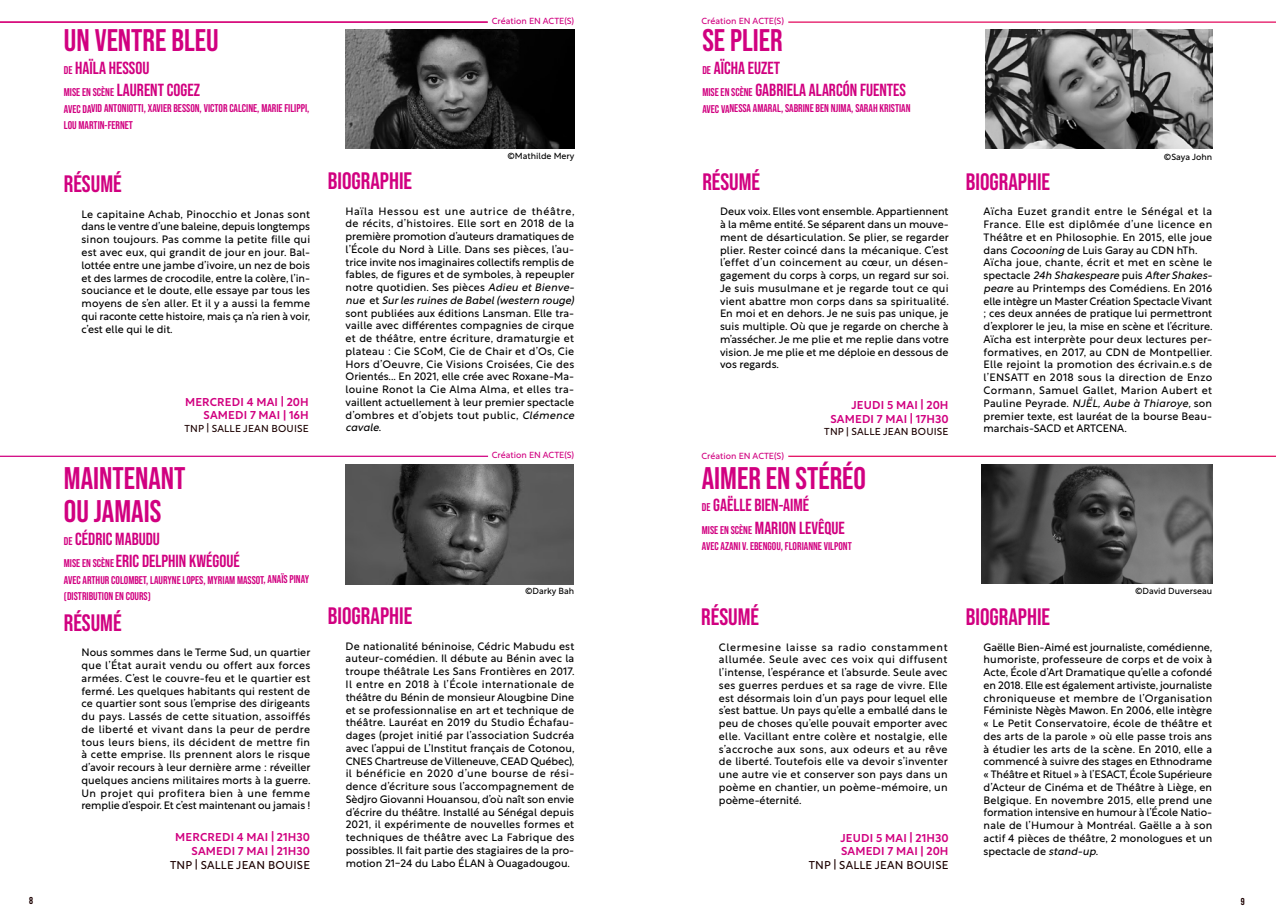
<style>
.page{position:relative;width:1276px;height:922px;background:#fff}
.page>*{position:absolute;margin:0;border:0;box-sizing:border-box;transform-origin:0 0}
.t1{font:700 31.25px/33.8px "Bebas Neue Pro";color:#d10080}
.t2{font:700 23.75px "Bebas Neue Pro";color:#d10080}
.t3{font:700 17.5px/22.5px "Bebas Neue Pro";color:#d10080}
.t4{font:700 11.25px/16.4px "Bebas Neue Pro";color:#d10080}
.t5{font:500 11.25px/13.8px "Rustica";letter-spacing:.02em;color:#d10080;text-align:right}
.t6{font:11.25px "Rustica";letter-spacing:.02em;color:#1c0100}
.t7{font:10.62px/12.8px "Rustica";letter-spacing:.005em;color:#000;text-align:justify}
.t8{font:10px "Rustica";letter-spacing:.02em;color:#1c0100}
.t9{font:700 10px "Bebas Neue Pro";color:#1c0100}
.t10{font:8.75px "Rustica";color:#d10080}
.t11{font:8.75px "Rustica";color:#000}
.s1{font-size:11.25px}
.s2{font-style:italic}
</style>
<div class="page">
<hr style="left:788px;top:21px;width:488px;height:2px;background:#e3085c">
<hr style="left:0;top:455px;width:488px;height:2px;background:#d10080">
<hr style="left:788px;top:455px;width:488px;height:2px;background:#e3085c">
<img style="left:345px;top:29px;width:229px;height:120px">
<img style="left:346px;top:464px;width:228px;height:120px">
<img style="left:985px;top:29px;width:227px;height:120px">
<img style="left:981px;top:464px;width:231px;height:119px">
<hr style="left:0;top:21px;width:488px;height:2px;background:#d10080">
<h1 class="t1" style="left:64px;top:23px;width:156px">UN VENTRE BLEU</h1>
<h3 class="t3" style="left:64px;top:56px;width:138px"><span class="s1">DE</span> HAÏLA HESSOU<br><span class="s1">MISE EN SCÈNE</span> LAURENT COGEZ</h3>
<p class="t4" style="left:64px;top:100px;width:247px">AVEC DAVID ANTONIOTTI, XAVIER BESSON, VICTOR CALCINE, MARIE FILIPPI,<br>LOU MARTIN-FERNET</p>
<h2 class="t2" style="left:64px;top:170px;width:59px">RÉSUMÉ</h2>
<p class="t7" style="left:82px;top:206px;width:230px">Le capitaine Achab, Pinocchio et Jonas sont dans le ventre d’une baleine, depuis longtemps sinon toujours. Pas comme la petite fille qui est avec eux, qui grandit de jour en jour. Bal&shy;lottée entre une jambe d’ivoire, un nez de bois et des larmes de crocodile, entre la colère, l’in&shy;souciance et le doute, elle essaye par tous les moyens de s’en aller. Et il y a aussi la femme qui raconte cette histoire, mais ça n’a rien à voir, c’est elle qui le dit.</p>
<p class="t5" style="left:185px;top:393px;width:125px">MERCREDI 4 MAI | 20H<br>SAMEDI 7 MAI | 16H</p>
<p class="t8" style="left:184px;top:419px;width:126px">TNP | SALLE JEAN BOUISE</p>
<h1 class="t1" style="left:64px;top:460px;width:123px">MAINTENANT<br>OU JAMAIS</h1>
<h3 class="t3" style="left:64px;top:527px;width:177px"><span class="s1">DE</span> CÉDRIC MABUDU<br><span class="s1">MISE EN SCÈNE</span> ERIC DELPHIN KWÉGOUÉ</h3>
<p class="t4" style="left:64px;top:571px;width:247px">AVEC ARTHUR COLOMBET, LAURYNE LOPES, MYRIAM MASSOT, ANAÏS PINAY (DISTRIBUTION EN COURS)</p>
<h2 class="t2" style="left:64px;top:608px;width:59px">RÉSUMÉ</h2>
<p class="t7" style="left:81px;top:645px;width:230px">Nous sommes dans le Terme Sud, un quartier que l’État aurait vendu ou offert aux forces armées. C’est le couvre-feu et le quartier est fermé. Les quelques habitants qui restent de ce quartier sont sous l’emprise des dirigeants du pays. Lassés de cette situation, assoiffés de liberté et vivant dans la peur de perdre tous leurs biens, ils décident de mettre fin à cette emprise. Ils prennent alors le risque d’avoir recours à leur dernière arme : réveiller quelques anciens militaires morts à la guerre.<br>Un projet qui profitera bien à une femme remplie d’espoir. Et c’est maintenant ou jamais !</p>
<p class="t5" style="left:175px;top:828px;width:136px">MERCREDI 4 MAI | 21H30<br>SAMEDI 7 MAI | 21H30</p>
<p class="t6" style="left:170px;top:854px;width:141px">TNP | SALLE JEAN BOUISE</p>
<p class="t10" style="left:492px;top:13px;width:84px">Création EN ACTE(S)</p>
<p class="t11" style="left:507px;top:148px;width:68px">©Mathilde Mery</p>
<h2 class="t2" style="left:328px;top:167px;width:86px">BIOGRAPHIE</h2>
<p class="t7" style="left:346px;top:203px;width:230px">Haïla Hessou est une autrice de théâtre, de récits, d’histoires. Elle sort en 2018 de la première promotion d’auteurs dramatiques de l’École du Nord à Lille. Dans ses pièces, l’au&shy;trice invite nos imaginaires collectifs remplis de fables, de figures et de symboles, à repeupler notre quotidien. Ses pièces <span class="s2">Adieu et Bienve&shy;nue</span> et <span class="s2">Sur les ruines de Babel (western rouge) </span>sont publiées aux éditions Lansman. Elle tra&shy;vaille avec différentes compagnies de cirque et de théâtre, entre écriture, dramaturgie et plateau : Cie SCoM, Cie de Chair et d’Os, Cie Hors d’Oeuvre, Cie Visions Croisées, Cie des Orientés... En 2021, elle crée avec Roxane-Ma&shy;louine Ronot la Cie Alma Alma, et elles tra&shy;vaillent actuellement à leur premier spectacle d’ombres et d’objets tout public, <span class="s2">Clémence cavale</span>.</p>
<p class="t10" style="left:492px;top:447px;width:84px">Création EN ACTE(S)</p>
<p class="t11" style="left:525px;top:583px;width:51px">©Darky Bah</p>
<h2 class="t2" style="left:328px;top:602px;width:86px">BIOGRAPHIE</h2>
<p class="t7" style="left:346px;top:638px;width:230px">De nationalité béninoise, Cédric Mabudu est auteur-comédien. Il débute au Bénin avec la troupe théâtrale Les Sans Frontières en 2017.<br>Il entre en 2018 à l’École internationale de théâtre du Bénin de monsieur Alougbine Dine et se professionnalise en art et technique de théâtre. Lauréat en 2019 du Studio Échafau&shy;dages (projet initié par l’association Sudcréa avec l’appui de L’Institut français de Cotonou, CNES Chartreuse de Villeneuve, CEAD Québec), il bénéficie en 2020 d’une bourse de rési&shy;dence d’écriture sous l’accompagnement de Sèdjro Giovanni Houansou, d’où naît son envie d’écrire du théâtre. Installé au Sénégal depuis 2021, il expérimente de nouvelles formes et techniques de théâtre avec La Fabrique des possibles. Il fait partie des stagiaires de la pro&shy;motion 21-24 du Labo ÉLAN à Ouagadougou.</p>
<p class="t10" style="left:701px;top:13px;width:84px">Création EN ACTE(S)</p>
<h1 class="t1" style="left:702px;top:23px;width:82px">SE PLIER</h1>
<h3 class="t3" style="left:702px;top:56px;width:205px"><span class="s1">DE</span> AÏCHA EUZET<br><span class="s1">MISE EN SCÈNE</span> GABRIELA ALARCÓN FUENTES</h3>
<p class="t4" style="left:702px;top:100px;width:210px">AVEC VANESSA AMARAL, SABRINE BEN NJIMA, SARAH KRISTIAN</p>
<h2 class="t2" style="left:702px;top:168px;width:59px">RÉSUMÉ</h2>
<p class="t7" style="left:720px;top:204px;width:230px">Deux voix. Elles vont ensemble. Appartiennent à la même entité. Se séparent dans un mouve&shy;ment de désarticulation. Se plier, se regarder plier. Rester coincé dans la mécanique. C’est l’effet d’un coincement au cœur, un désen&shy;gagement du corps à corps, un regard sur soi.<br>Je suis musulmane et je regarde tout ce qui vient abattre mon corps dans sa spiritualité.<br>En moi et en dehors. Je ne suis pas unique, je suis multiple. Où que je regarde on cherche à m’assécher. Je me plie et me replie dans votre vision. Je me plie et me déploie en dessous de vos regards.</p>
<p class="t5" style="left:830px;top:397px;width:120px">JEUDI 5 MAI | 20H<br>SAMEDI 7 MAI | 17H30</p>
<p class="t8" style="left:824px;top:423px;width:126px">TNP | SALLE JEAN BOUISE</p>
<p class="t10" style="left:701px;top:448px;width:84px">Création EN ACTE(S)</p>
<h1 class="t1" style="left:702px;top:460px;width:166px">AIMER EN STÉRÉO</h1>
<h3 class="t3" style="left:702px;top:493px;width:144px"><span class="s1">DE</span> GAËLLE BIEN-AIMÉ<br><span class="s1">MISE EN SCÈNE</span> MARION LEVÊQUE</h3>
<p class="t4" style="left:702px;top:537px;width:151px">AVEC AZANI V. EBENGOU, FLORIANNE VILPONT</p>
<h2 class="t2" style="left:701px;top:603px;width:59px">RÉSUMÉ</h2>
<p class="t7" style="left:719px;top:639px;width:230px">Clermesine laisse sa radio constamment allumée. Seule avec ces voix qui diffusent l’intense, l’espérance et l’absurde. Seule avec ses guerres perdues et sa rage de vivre. Elle est désormais loin d’un pays pour lequel elle s’est battue. Un pays qu’elle a emballé dans le peu de choses qu’elle pouvait emporter avec elle. Vacillant entre colère et nostalgie, elle s’accroche aux sons, aux odeurs et au rêve de liberté. Toutefois elle va devoir s’inventer une autre vie et conserver son pays dans un poème en chantier, un poème-mémoire, un poème-éternité.</p>
<p class="t5" style="left:840px;top:829px;width:110px;text-align:left">JEUDI 5 MAI | 21H30<br>SAMEDI 7 MAI | 20H</p>
<p class="t6" style="left:808px;top:855px;width:141px">TNP | SALLE JEAN BOUISE</p>
<p class="t11" style="left:1164px;top:149px;width:50px">©Saya John</p>
<h2 class="t2" style="left:966px;top:168px;width:86px">BIOGRAPHIE</h2>
<p class="t7" style="left:983px;top:204px;width:230px;text-align:left">Aïcha Euzet grandit entre le Sénégal et la France. Elle est diplômée d’une licence en Théâtre et en Philosophie. En 2015, elle joue dans <span class="s2">Cocooning</span> de Luis Garay au CDN hTh.<br>Aïcha joue, chante, écrit et met en scène le spectacle <span class="s2">24h Shakespeare</span> puis <span class="s2">After Shakes&shy;pear</span>e au Printemps des Comédiens. En 2016 elle intègre un Master Création Spectacle Vivant ; ces deux années de pratique lui permettront d’explorer le jeu, la mise en scène et l’écriture.<br>Aïcha est interprète pour deux lectures per&shy;formatives, en 2017, au CDN de Montpellier.<br>Elle rejoint la promotion des écrivain.e.s de l’ENSATT en 2018 sous la direction de Enzo Cormann, Samuel Gallet, Marion Aubert et Pauline Peyrade. <span class="s2">NJËL, Aube à Thiaroye,</span> son premier texte, est lauréat de la bourse Beau&shy;marchais-SACD et ARTCENA.</p>
<p class="t11" style="left:1135px;top:583px;width:79px">©David Duverseau</p>
<h2 class="t2" style="left:966px;top:603px;width:86px">BIOGRAPHIE</h2>
<p class="t7" style="left:983px;top:639px;width:230px">Gaëlle Bien-Aimé est journaliste, comédienne, humoriste, professeure de corps et de voix à Acte, École d’Art Dramatique qu’elle a cofondé en 2018. Elle est également artiviste, journaliste chroniqueuse et membre de l’Organisation Féministe Nègès Mawon. En 2006, elle intègre « Le Petit Conservatoire, école de théâtre et des arts de la parole » où elle passe trois ans à étudier les arts de la scène. En 2010, elle a commencé à suivre des stages en Ethnodrame « Théâtre et Rituel » à l’ESACT, École Supérieure d’Acteur de Cinéma et de Théâtre à Liège, en Belgique. En novembre 2015, elle prend une formation intensive en humour à l’École Natio&shy;nale de l’Humour à Montréal. Gaëlle a à son actif 4 pièces de théâtre, 2 monologues et un spectacle de <span class="s2">stand-up</span>.</p>
<p class="t9" style="left:29px;top:894px;width:5px">8</p>
<p class="t9" style="left:1241px;top:895px;width:5px">9</p>
</div>
